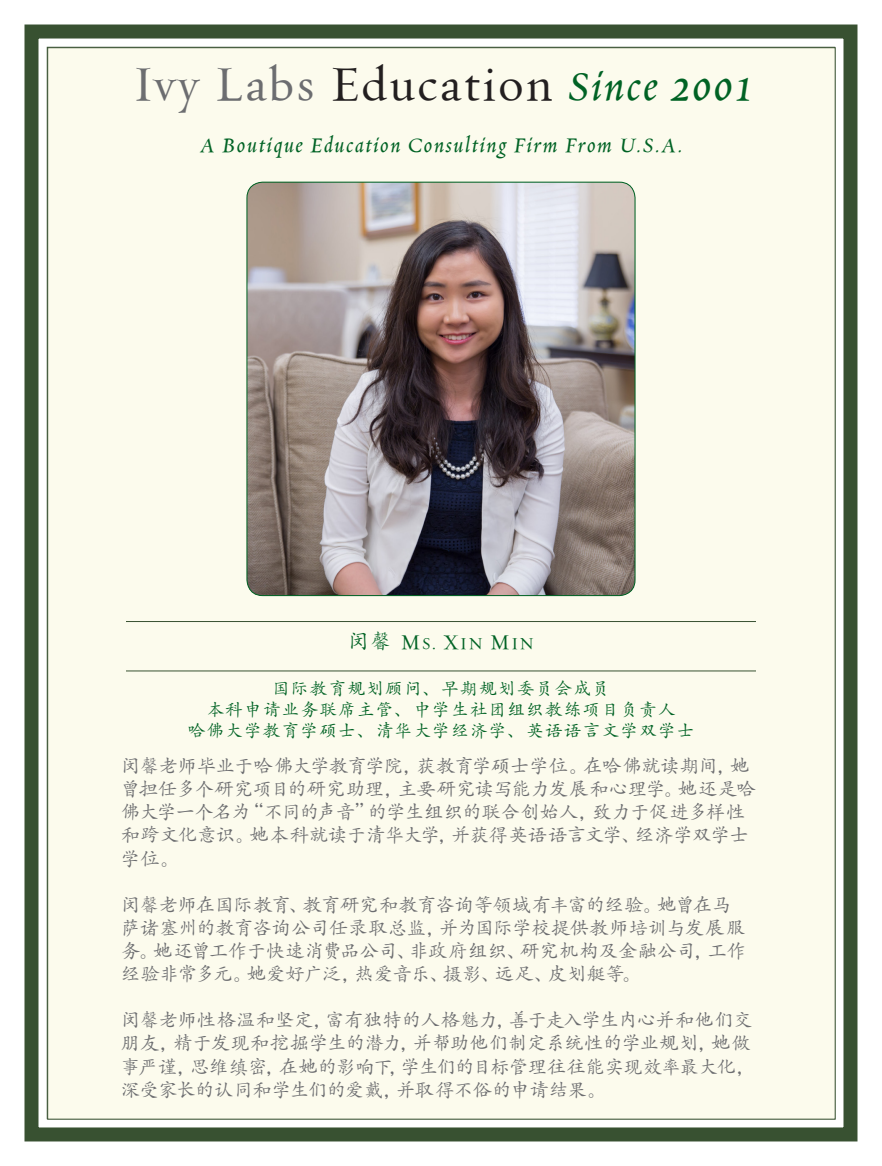
<style>
.page{position:relative;width:882px;height:1166px;background:#fff}
.page>*{position:absolute;margin:0;border:0;box-sizing:border-box;transform-origin:0 0}
.t1{font:49px "Requiem Text HTF Roman";letter-spacing:.05em;color:#231f20}
.t2{font:22.75px "Requiem Text HTF Italic";letter-spacing:.075em;color:#006224}
.t3{font:19.25px/23.1px "Adobe Kaiti Std";letter-spacing:-.015em;color:#6c6d70}
.t4{font:17.5px "Adobe Kaiti Std";letter-spacing:.075em;color:#006224}
.t5{font:16.8px "Requiem Text HTF Roman SC800";color:#006224}
.s1{color:#6c6d70}
.s2{font-family:"Requiem Text HTF Italic";font-size:45.5px;color:#006224}
.s3{font-family:"Requiem Text HTF Italic";color:#006224}
.s4{font-family:"Adobe Kaiti Std";font-size:21px}
.s5{font-size:21px}
</style>
<div class="page">
<div style="left:24px;top:24px;width:834px;height:1117px;border:14px solid #385131"></div>
<div style="left:47px;top:47px;width:789px;height:1072px;background:#fcfbed;border:1px solid #385131"></div>
<hr style="left:126px;top:621px;width:630px;height:1px;background:#385131">
<hr style="left:126px;top:670px;width:630px;height:1px;background:#385131">
<img style="left:247px;top:182px;width:388px;height:413px">
<p class="t1" style="left:132px;top:55px;width:620px"><span class="s1">Ivy Labs</span> Education <span class="s2">Since</span> <span class="s3">2001</span></p>
<p class="t2" style="left:201px;top:134px;width:484px">A Boutique Education Consulting Firm From U.S.A.</p>
<p class="t5" style="left:348px;top:633px;width:188px"><span class="s4">闵馨</span> <span class="s5">M</span>S<span class="s5">. X</span>IN <span class="s5">M</span>IN</p>
<p class="t4" style="left:272px;top:677px;width:339px">国际教育规划顾问、早期规划委员会成员</p>
<p class="t4" style="left:206px;top:698px;width:471px">本科申请业务联席主管、中学生社团组织教练项目负责人</p>
<p class="t4" style="left:188px;top:719px;width:508px">哈佛大学教育学硕士、清华大学经济学、英语语言文学双学士</p>
<p class="t3" style="left:121px;top:754px;width:636px">闵馨老师毕业于哈佛大学教育学院，获教育学硕士学位。在哈佛就读期间，她曾担任多个研究项目的研究助理，主要研究读写能力发展和心理学。她还是哈佛大学一个名为“不同的声音”的学生组织的联合创始人，致力于促进多样性和跨文化意识。她本科就读于清华大学，并获得英语语言文学、经济学双学士学位。</p>
<p class="t3" style="left:121px;top:893px;width:627px">闵馨老师在国际教育、教育研究和教育咨询等领域有丰富的经验。她曾在马萨诸塞州的教育咨询公司任录取总监，并为国际学校提供教师培训与发展服务。她还曾工作于快速消费品公司、非政府组织、研究机构及金融公司，工作经验非常多元。她爱好广泛，热爱音乐、摄影、远足、皮划艇等。</p>
<p class="t3" style="left:121px;top:1008px;width:637px">闵馨老师性格温和坚定，富有独特的人格魅力，善于走入学生内心并和他们交朋友，精于发现和挖掘学生的潜力，并帮助他们制定系统性的学业规划，她做事严谨，思维缜密，在她的影响下，学生们的目标管理往往能实现效率最大化，深受家长的认同和学生们的爱戴，并取得不俗的申请结果。</p>
</div>
